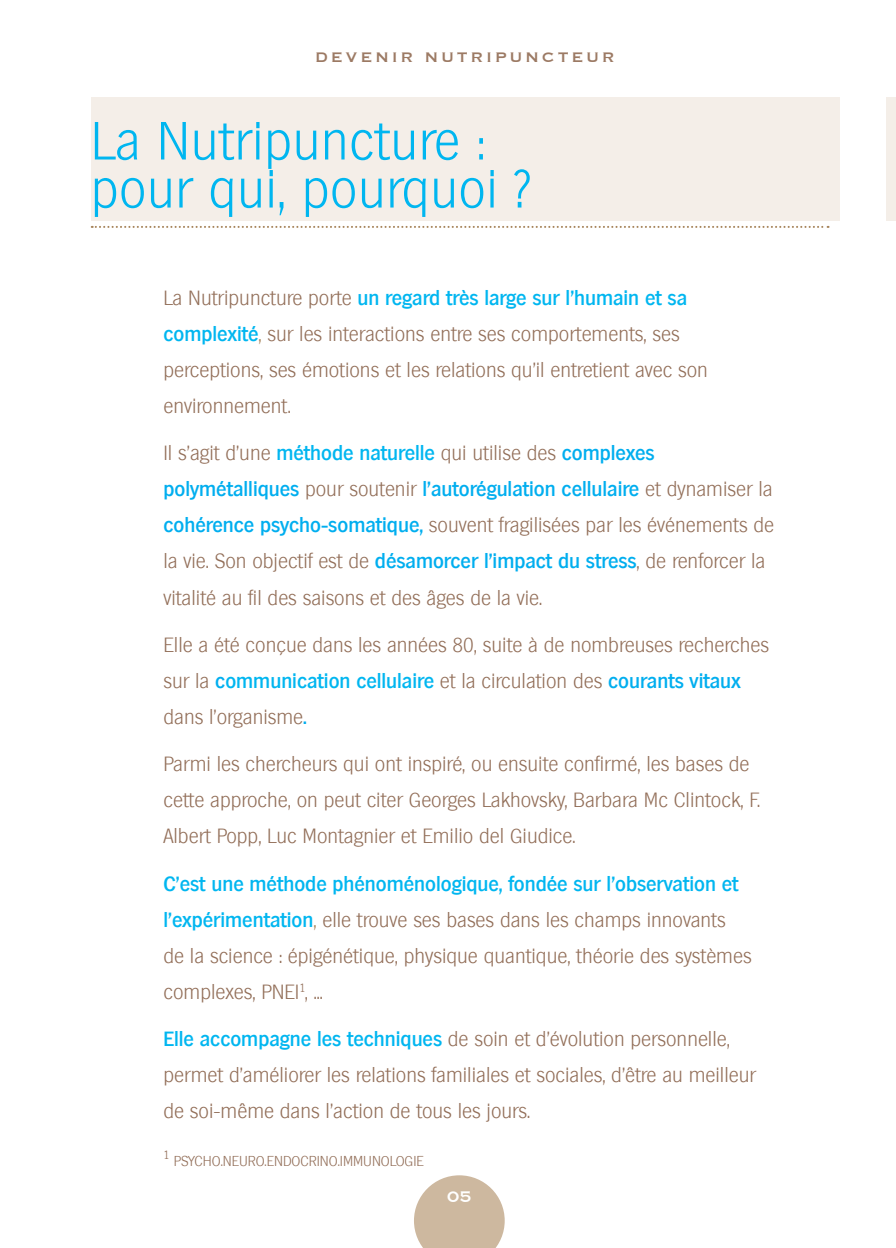
<style>
.page{position:relative;width:896px;height:1248px;background:#fff}
.page>*{position:absolute;margin:0;border:0;box-sizing:border-box;transform-origin:0 0}
.t1{font:200 52px/48px "Hamburg";letter-spacing:.01em;color:#00b6f0}
.t2{font:200 20px/36px "Hamburg";color:#926e58}
.t3{font:20px "Copperplate";color:#fff}
.t4{font:18px "Copperplate";letter-spacing:.15em;color:#9c7a64}
.t5{font:200 14px "Hamburg";color:#926e58}
.t6{font:200 11.6px "Hamburg";color:#926e58}
.s1{font-weight:500;color:#00b6f0}
.s2{color:#a68359}
.s3{font-weight:500;color:#00aeef}
</style>
<div class="page">
<div style="left:886px;top:97px;width:10px;height:123px;background:#f4eee8"></div>
<svg style="left:414px;top:1175px;width:91px;height:72px"></svg>
<div style="left:91px;top:97px;width:748px;height:123px;background:#f4eee8"></div>
<svg style="left:92px;top:226px;width:736px;height:2px"></svg>
<p class="t4" style="left:315px;top:45px;width:301px">DEVENIR NUTRIPUNCTEUR</p>
<h1 class="t1" style="left:91px;top:117px;width:441px">La Nutripuncture : pour qui, pourquoi ?</h1>
<p class="t2" style="left:163px;top:280px;width:546px">La Nutripuncture porte <span class="s1">un regard très large sur l’humain et sa complexité</span><span class="s2">,</span> sur les interactions entre ses comportements, ses perceptions, ses émotions et les relations qu’il entretient avec son environnement.</p>
<p class="t2" style="left:163px;top:435px;width:612px">Il s’agit d’une <span class="s1">méthode naturelle</span> qui utilise des <span class="s3">complexes polymétalliques</span> pour soutenir <span class="s3">l’autorégulation cellulaire</span> et dynamiser la <span class="s3">cohérence psycho-somatique,</span> souvent fragilisées par les événements de la vie. Son objectif est de <span class="s3">désamorcer l’impact du stress</span>, de renforcer la vitalité au fil des saisons et des âges de la vie.</p>
<p class="t2" style="left:163px;top:626px;width:607px">Elle a été conçue dans les années 80, suite à de nombreuses recherches sur la <span class="s3">c</span><span class="s1">ommunication cellulaire</span> et la circulation des <span class="s3">courants vitaux </span>dans l’organisme<span class="s3">.</span></p>
<p class="t2" style="left:163px;top:746px;width:598px">Parmi les chercheurs qui ont inspiré, ou ensuite confirmé, les bases de cette approche, on peut citer Georges Lakhovsky, Barbara Mc Clintock, F.<br>Albert Popp, Luc Montagnier et Emilio del Giudice.</p>
<p class="t2" style="left:163px;top:865px;width:590px"><span class="s1">C’est une méthode phénoménologique, fondée sur l’observation et l’expérimentation</span><span class="s2">,</span> elle trouve ses bases dans les champs innovants<br>de la science : épigénétique, physique quantique, théorie des systèmes complexes, PNEI<sup>1</sup>, ...</p>
<p class="t2" style="left:163px;top:1020px;width:594px"><span class="s1">Elle accompagne les techniques</span> de soin et d’évolution personnelle, permet d’améliorer les relations familiales et sociales, d’être au meilleur de soi-même dans l’action de tous les jours.</p>
<p class="t6" style="left:163px;top:1146px;width:8px">1</p>
<p class="t5" style="left:174px;top:1151px;width:252px">PSYCHO.NEURO.ENDOCRINO.IMMUNOLOGIE</p>
<p class="t3" style="left:447px;top:1183px;width:26px">05</p>
</div>
